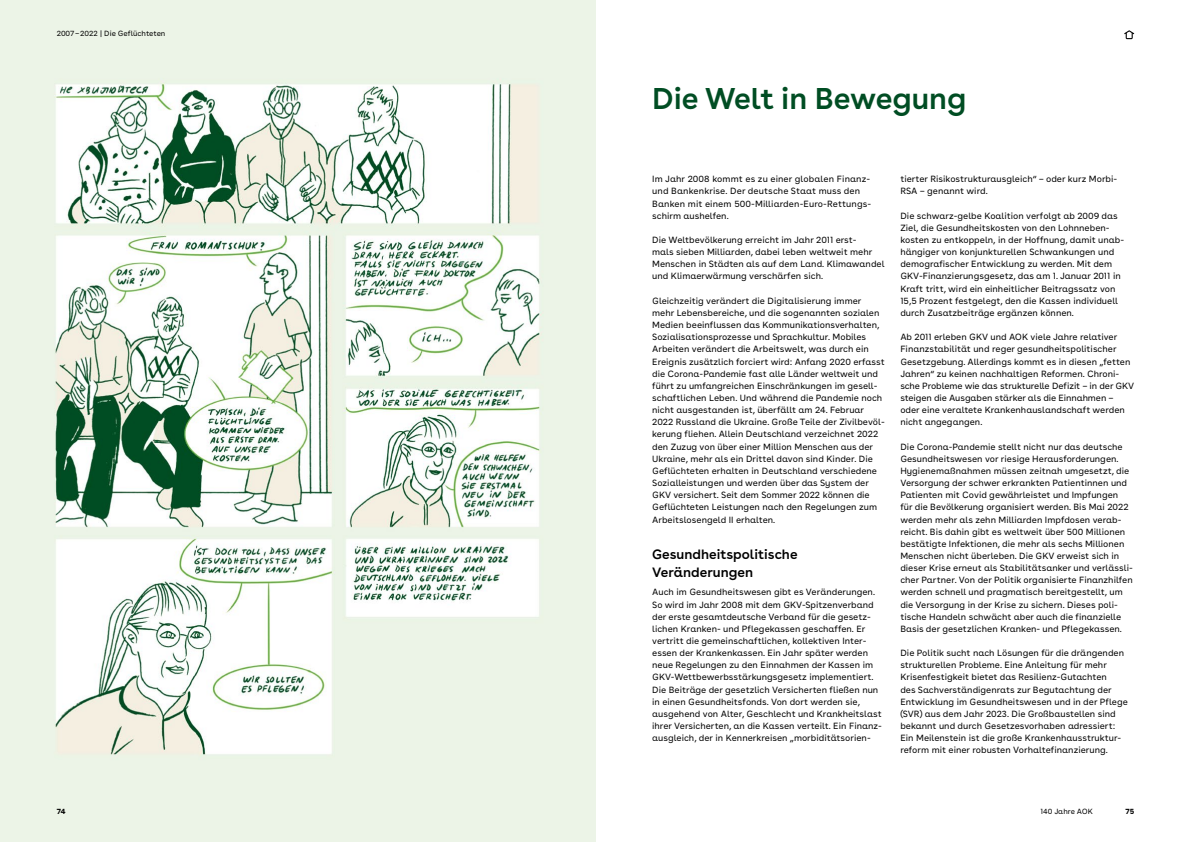
<style>
.page{position:relative;width:1191px;height:842px;background:#fff}
.page>*{position:absolute;margin:0;border:0;box-sizing:border-box;transform-origin:0 0}
.t1{font:600 30px "AOK Buenos Aires";color:#004d23}
.t2{font:600 13.5px/18.2px "AOK Buenos Aires";color:#000}
.t3{font:9px/12.2px "AOK Buenos Aires Text";color:#000}
.t4{font:7.5px "AOK Buenos Aires Text";color:#000}
.t5{font:700 7.5px "AOK Buenos Aires Text";color:#000}
</style>
<div class="page">
<img style="left:0;top:0;width:595px;height:842px">
<svg style="left:1124px;top:30px;width:10px;height:9px"></svg>
<p class="t4" style="left:57px;top:28px;width:110px">2007–2022 | Die Geflüchteten</p>
<h1 class="t1" style="left:652px;top:74px;width:315px">Die Welt in Bewegung</h1>
<p class="t3" style="left:652px;top:172px;width:221px">Im Jahr 2008 kommt es zu einer globalen Finanz&shy;und Bankenkrise. Der deutsche Staat muss den Banken mit einem 500-Milliarden-Euro-Rettungs&shy;schirm aushelfen.</p>
<p class="t3" style="left:652px;top:233px;width:234px">Die Weltbevölkerung erreicht im Jahr 2011 erst-<br>mals sieben Milliarden, dabei leben weltweit mehr Menschen in Städten als auf dem Land. Klimawandel und Klimaerwärmung verschärfen sich.</p>
<p class="t3" style="left:652px;top:294px;width:234px">Gleichzeitig verändert die Digitalisierung immer mehr Lebensbereiche, und die sogenannten sozialen Medien beeinflussen das Kommunikationsverhalten, Sozialisationsprozesse und Sprachkultur. Mobiles Arbeiten verändert die Arbeitswelt, was durch ein Ereignis zusätzlich forciert wird: Anfang 2020 erfasst die Corona-Pandemie fast alle Länder weltweit und führt zu umfangreichen Einschränkungen im gesell&shy;schaftlichen Leben. Und während die Pandemie noch nicht ausgestanden ist, überfällt am 24. Februar 2022 Russland die Ukraine. Große Teile der Zivilbevöl&shy;kerung fliehen. Allein Deutschland verzeichnet 2022 den Zuzug von über einer Million Menschen aus der Ukraine, mehr als ein Drittel davon sind Kinder. Die Geflüchteten erhalten in Deutschland verschiedene Sozialleistungen und werden über das System der GKV versichert. Seit dem Sommer 2022 können die Geflüchteten Leistungen nach den Regelungen zum Arbeitslosengeld II erhalten.</p>
<h2 class="t2" style="left:652px;top:544px;width:147px">Gesundheitspolitische<br>Veränderungen</h2>
<p class="t3" style="left:652px;top:585px;width:231px">Auch im Gesundheitswesen gibt es Veränderungen.<br>So wird im Jahr 2008 mit dem GKV-Spitzenverband der erste gesamtdeutsche Verband für die gesetz&shy;lichen Kranken- und Pflegekassen geschaffen. Er vertritt die gemeinschaftlichen, kollektiven Inter&shy;essen der Krankenkassen. Ein Jahr später werden neue Regelungen zu den Einnahmen der Kassen im GKV-Wettbewerbsstärkungsgesetz implementiert.<br>Die Beiträge der gesetzlich Versicherten fließen nun in einen Gesundheitsfonds. Von dort werden sie, ausgehend von Alter, Geschlecht und Krankheitslast ihrer Versicherten, an die Kassen verteilt. Ein Finanz&shy;ausgleich, der in Kennerkreisen „morbiditätsorien-</p>
<p class="t3" style="left:900px;top:172px;width:218px">tierter Risikostrukturausgleich“ – oder kurz Morbi-<br>RSA – genannt wird.</p>
<p class="t3" style="left:900px;top:209px;width:225px">Die schwarz-gelbe Koalition verfolgt ab 2009 das Ziel, die Gesundheitskosten von den Lohnneben&shy;kosten zu entkoppeln, in der Hoffnung, damit unab&shy;hängiger von konjunkturellen Schwankungen und demografischer Entwicklung zu werden. Mit dem GKV-Finanzierungsgesetz, das am 1. Januar 2011 in Kraft tritt, wird ein einheitlicher Beitragssatz von 15,5 Prozent festgelegt, den die Kassen individuell durch Zusatzbeiträge ergänzen können.</p>
<p class="t3" style="left:900px;top:330px;width:235px">Ab 2011 erleben GKV und AOK viele Jahre relativer Finanzstabilität und reger gesundheitspolitischer Gesetzgebung. Allerdings kommt es in diesen „fetten Jahren“ zu keinen nachhaltigen Reformen. Chroni&shy;sche Probleme wie das strukturelle Defizit – in der GKV steigen die Ausgaben stärker als die Einnahmen – oder eine veraltete Krankenhauslandschaft werden nicht angegangen.</p>
<p class="t3" style="left:900px;top:439px;width:234px">Die Corona-Pandemie stellt nicht nur das deutsche Gesundheitswesen vor riesige Herausforderungen.<br>Hygienemaßnahmen müssen zeitnah umgesetzt, die Versorgung der schwer erkrankten Patientinnen und Patienten mit Covid gewährleistet und Impfungen für die Bevölkerung organisiert werden. Bis Mai 2022 werden mehr als zehn Milliarden Impfdosen verab&shy;reicht. Bis dahin gibt es weltweit über 500 Millionen bestätigte Infektionen, die mehr als sechs Millionen Menschen nicht überleben. Die GKV erweist sich in dieser Krise erneut als Stabilitätsanker und verlässli&shy;cher Partner. Von der Politik organisierte Finanzhilfen werden schnell und pragmatisch bereitgestellt, um die Versorgung in der Krise zu sichern. Dieses poli&shy;tische Handeln schwächt aber auch die finanzielle Basis der gesetzlichen Kranken- und Pflegekassen.</p>
<p class="t3" style="left:900px;top:646px;width:229px">Die Politik sucht nach Lösungen für die drängenden strukturellen Probleme. Eine Anleitung für mehr Krisenfestigkeit bietet das Resilienz-Gutachten<br>des Sachverständigenrats zur Begutachtung der Entwicklung im Gesundheitswesen und in der Pflege (SVR) aus dem Jahr 2023. Die Großbaustellen sind bekannt und durch Gesetzesvorhaben adressiert:<br>Ein Meilenstein ist die große Krankenhausstruktur&shy;reform mit einer robusten Vorhaltefinanzierung.</p>
<p class="t5" style="left:57px;top:805px;width:10px">74</p>
<p class="t4" style="left:1040px;top:805px;width:54px">140 Jahre AOK</p>
<p class="t5" style="left:1125px;top:805px;width:10px">75</p>
</div>
